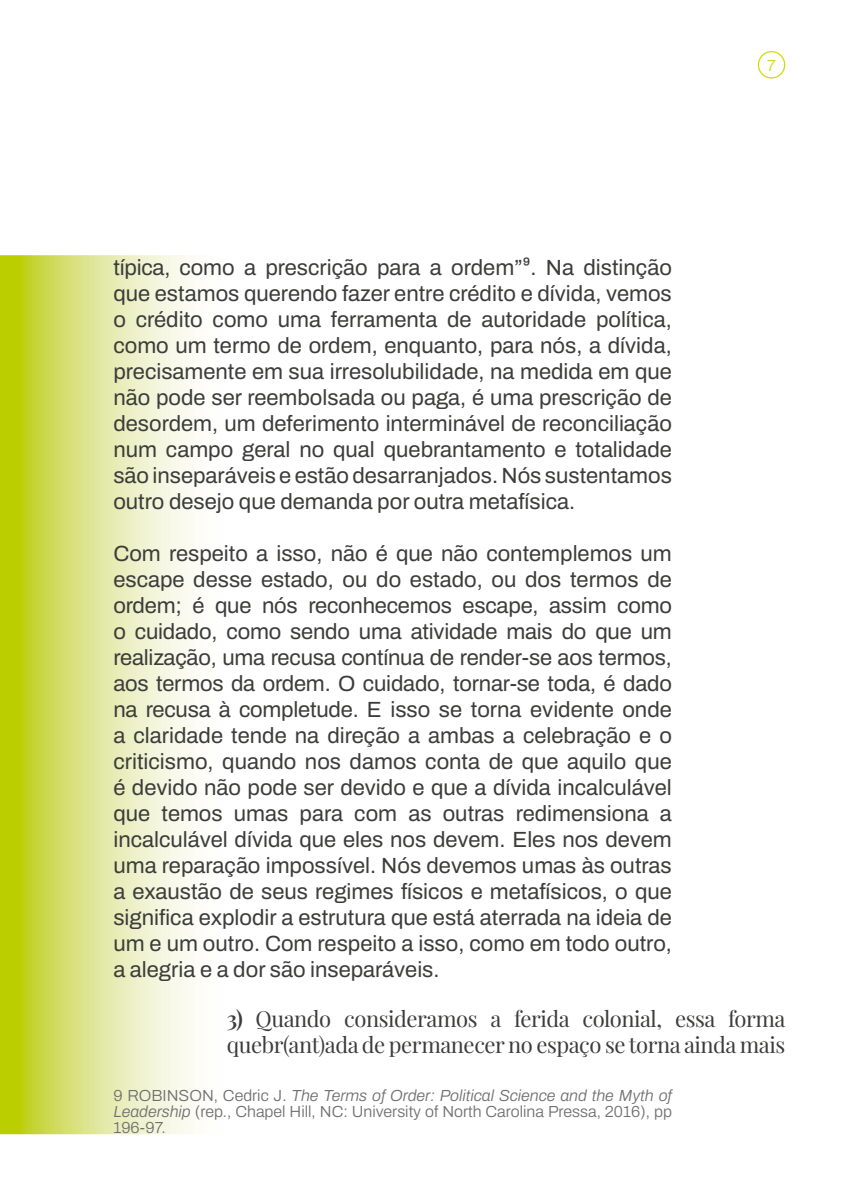
<style>
.page{position:relative;width:842px;height:1191px;background:#fff}
.page>*{position:absolute;margin:0;border:0;box-sizing:border-box;transform-origin:0 0}
.t1{font:22px/26px "Archivo";color:#3c3c3b;text-align:justify}
.t2{font:22px/26px "Playfair Display";letter-spacing:-.02em;color:#3c3c3b}
.t3{font:300 16px/16px "Archivo";color:#706f6f;text-align:justify}
.t4{font:300 16px "Archivo";color:#d3d800}
.s1{font-weight:600}
.s2{font-style:italic}
</style>
<div class="page">
<img style="left:0;top:255px;width:195px;height:879px">
<svg style="left:758px;top:51px;width:27px;height:28px"></svg>
<p class="t1" style="left:113px;top:254px;width:560px">típica, como a prescrição para a ordem”⁹. Na distinção que estamos querendo fazer entre crédito e dívida, vemos o crédito como uma ferramenta de autoridade política, como um termo de ordem, enquanto, para nós, a dívida, precisamente em sua irresolubilidade, na medida em que não pode ser reembolsada ou paga, é uma prescrição de desordem, um deferimento interminável de reconciliação num campo geral no qual quebrantamento e totalidade são inseparáveis e estão desarranjados. Nós sustentamos outro desejo que demanda por outra metafísica.</p>
<p class="t1" style="left:113px;top:540px;width:560px">Com respeito a isso, não é que não contemplemos um escape desse estado, ou do estado, ou dos termos de ordem; é que nós reconhecemos escape, assim como o cuidado, como sendo uma atividade mais do que um realização, uma recusa contínua de render-se aos termos, aos termos da ordem. O cuidado, tornar-se toda, é dado na recusa à completude. E isso se torna evidente onde a claridade tende na direção a ambas a celebração e o criticismo, quando nos damos conta de que aquilo que é devido não pode ser devido e que a dívida incalculável que temos umas para com as outras redimensiona a incalculável dívida que eles nos devem. Eles nos devem uma reparação impossível. Nós devemos umas às outras a exaustão de seus regimes físicos e metafísicos, o que significa explodir a estrutura que está aterrada na ideia de um e um outro. Com respeito a isso, como em todo outro, a alegria e a dor são inseparáveis.</p>
<p class="t4" style="left:767px;top:53px;width:10px">7</p>
<p class="t2" style="left:227px;top:1003px;width:560px"><span class="s1">3)</span> Quando consideramos a ferida colonial, essa forma quebr(ant)ada de permanecer no espaço se torna ainda mais</p>
<p class="t3" style="left:113px;top:1087px;width:560px">9 ROBINSON, Cedric J. <span class="s2">The Terms of Order: Political Science and the Myth of Leadership</span> (rep., Chapel Hill, NC: University of North Carolina Pressa, 2016), pp 196-97.</p>
</div>
